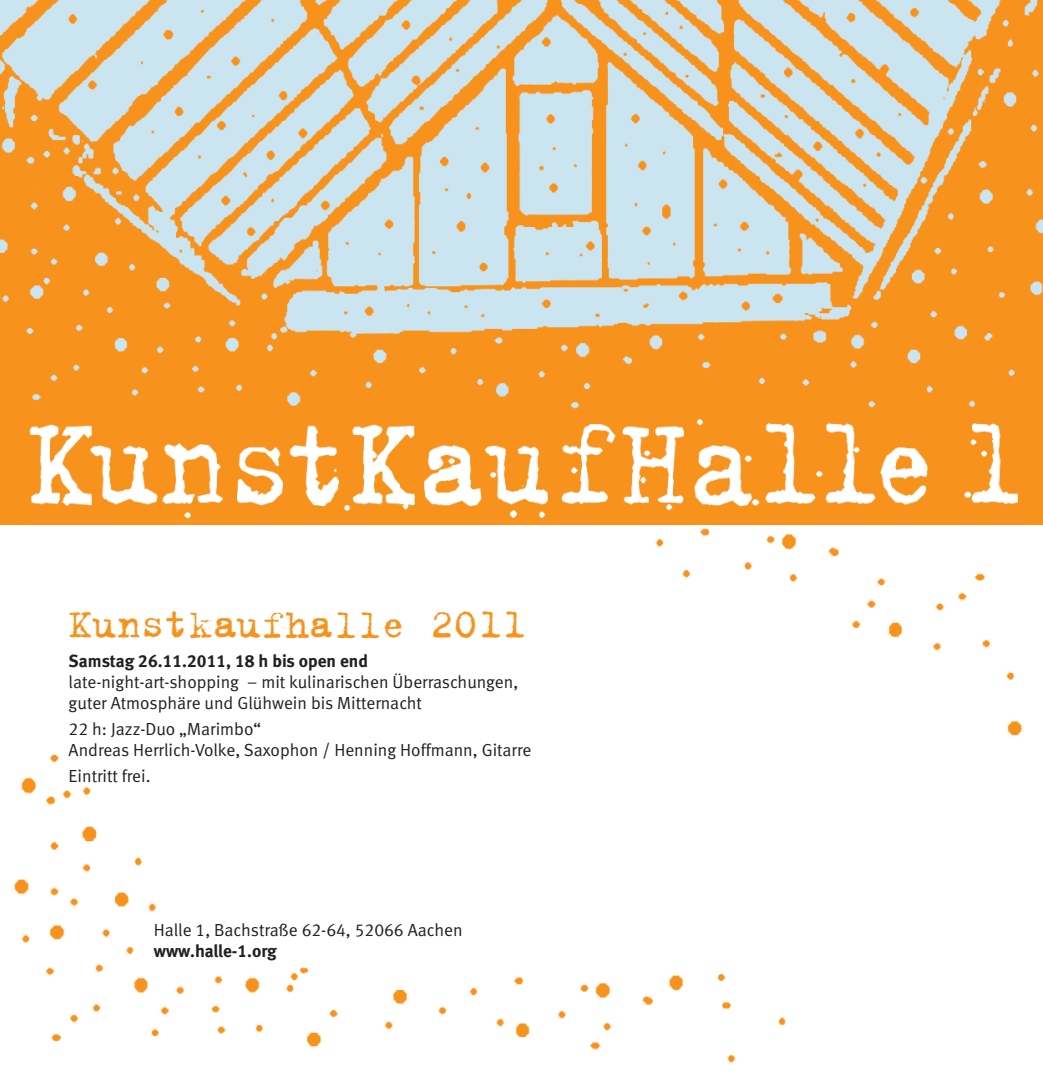
<style>
.page{position:relative;width:1043px;height:1092px;background:#fff}
.page>*{position:absolute;margin:0;border:0;box-sizing:border-box;transform-origin:0 0}
.t1{font:43.75px "Trixie";color:#f7931d}
.t2{font:17.5px/21px "Meta Normal LF";color:#231f20}
.t3{font:17.5px "Meta Bold LF";color:#231f20}
</style>
<div class="page">
<img style="left:0;top:0;width:1042px;height:525px">
<img style="left:14px;top:527px;width:1009px;height:537px">
<h1 class="t1" style="left:69px;top:596px;width:459px">Kunstkaufhalle 2011</h1>
<p class="t3" style="left:69px;top:655px;width:301px">Samstag 26.11.2011, 18 h bis open end</p>
<p class="t2" style="left:69px;top:673px;width:451px">late-night-art-shopping – mit kulinarischen Überraschungen, guter Atmosphäre und Glühwein bis Mitternacht</p>
<p class="t2" style="left:69px;top:720px;width:464px">22 h: Jazz-Duo „Marimbo“<br>Andreas Herrlich-Volke, Saxophon / Henning Hoffmann, Gitarre</p>
<p class="t2" style="left:69px;top:767px;width:83px">Eintritt frei.</p>
<p class="t2" style="left:154px;top:921px;width:310px">Halle 1, Bachstraße 62-64, 52066 Aachen</p>
<p class="t3" style="left:154px;top:945px;width:125px">www.halle-1.org</p>
</div>
